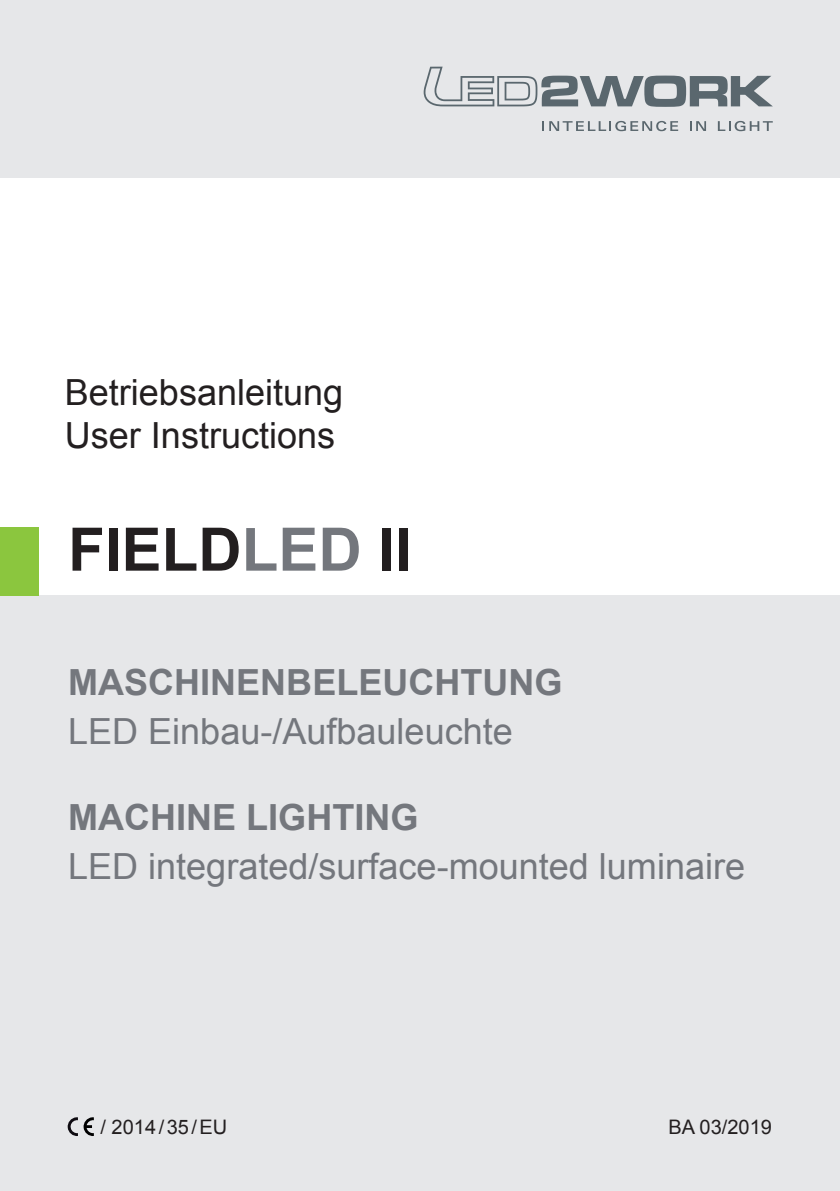
<style>
.page{position:relative;width:840px;height:1191px;background:#fff}
.page>*{position:absolute;margin:0;border:0;box-sizing:border-box;transform-origin:0 0}
.t1{font:700 60px "Arial";color:#231f20}
.t2{font:36px "Arial";color:#74777d}
.t3{font:700 36px "Arial";color:#74777d}
.t4{font:36px/43.2px "Arial";color:#231f20}
.t5{font:20px "Arial";color:#231f20}
.s1{color:#74777d}
</style>
<div class="page">
<div style="left:0;top:595px;width:839px;height:596px;background:#e6e7e9"></div>
<div style="left:0;top:0;width:839px;height:178px;background:#e6e7e9"></div>
<svg style="left:67px;top:1117px;width:27px;height:19px"></svg>
<div style="left:0;top:527px;width:39px;height:68px;background:#8bc63e"></div>
<svg style="left:423px;top:67px;width:349px;height:40px"></svg>
<svg style="left:549px;top:121px;width:128px;height:10px"></svg>
<svg style="left:690px;top:121px;width:15px;height:10px"></svg>
<svg style="left:717px;top:121px;width:55px;height:10px"></svg>
<p class="t4" style="left:65px;top:371px;width:280px">Betriebsanleitung<br>User Instructions</p>
<h1 class="t1" style="left:68px;top:509px;width:345px">FIELD<span class="s1">LED</span> II</h1>
<p class="t3" style="left:68px;top:658px;width:495px">MASCHINENBELEUCHTUNG</p>
<p class="t2" style="left:68px;top:707px;width:446px">LED Einbau-/Aufbauleuchte</p>
<p class="t3" style="left:68px;top:793px;width:351px">MACHINE LIGHTING</p>
<p class="t2" style="left:68px;top:843px;width:678px">LED integrated/surface-mounted luminaire</p>
<p class="t5" style="left:100px;top:1113px;width:128px">/ 2014/35/EU</p>
<p class="t5" style="left:668px;top:1114px;width:105px">BA 03/2019</p>
</div>
